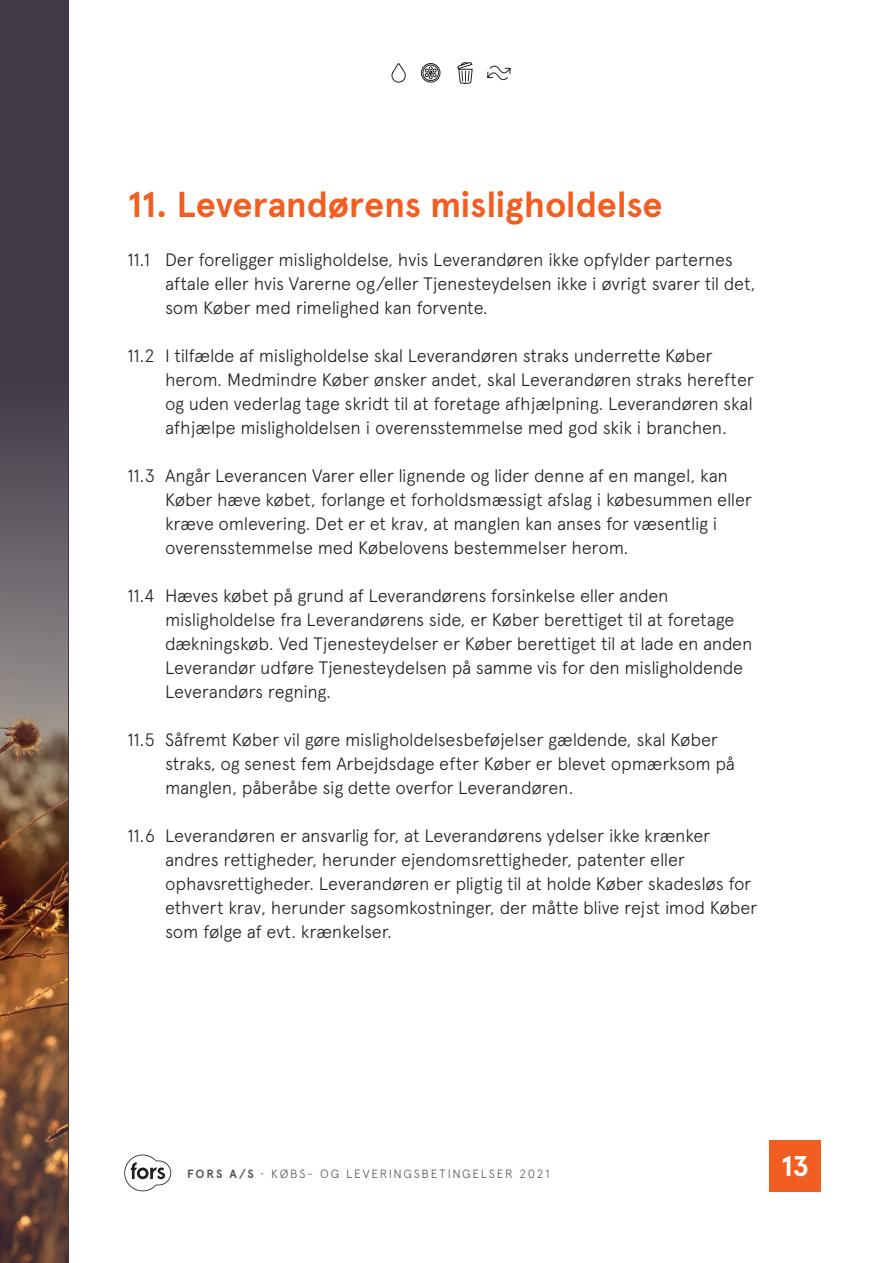
<style>
.page{position:relative;width:893px;height:1263px;background:#fff}
.page>*{position:absolute;margin:0;border:0;box-sizing:border-box;transform-origin:0 0}
.t1{font:700 36px "Apercu Pro";letter-spacing:-.005em;color:#f25d21}
.t2{font:700 28.5px "Apercu Pro";color:#fff}
.t3{font:300 18px/24px "Apercu Pro";letter-spacing:-.01em;color:#231f20}
.t4{font:300 12px "Apercu Pro";letter-spacing:.145em;color:#57585a}
.s1{font-weight:700}
.s2{font-weight:400}
</style>
<div class="page">
<svg style="left:391px;top:64px;width:15px;height:19px"></svg>
<svg style="left:487px;top:65px;width:23px;height:16px"></svg>
<svg style="left:457px;top:62px;width:16px;height:22px"></svg>
<svg style="left:421px;top:63px;width:19px;height:20px"></svg>
<div style="left:0;top:0;width:68px;height:1263px;background:#413943"></div>
<svg style="left:124px;top:1154px;width:47px;height:37px"></svg>
<div style="left:770px;top:1141px;width:51px;height:51px;background:#f25d21"></div>
<img style="left:0;top:421px;width:67px;height:842px">
<h1 class="t1" style="left:128px;top:177px;width:536px">11. Leverandørens misligholdelse</h1>
<p class="t3" style="left:165px;top:246px;width:592px;text-indent:-37px">11.1 Der foreligger misligholdelse, hvis Leverandøren ikke opfylder parternes aftale eller hvis Varerne og/eller Tjenesteydelsen ikke i øvrigt svarer til det, som Køber med rimelighed kan forvente.</p>
<p class="t3" style="left:165px;top:342px;width:590px;text-indent:-37px">11.2 I tilfælde af misligholdelse skal Leverandøren straks underrette Køber herom. Medmindre Køber ønsker andet, skal Leverandøren straks herefter og uden vederlag tage skridt til at foretage afhjælpning. Leverandøren skal afhjælpe misligholdelsen i overensstemmelse med god skik i branchen.</p>
<p class="t3" style="left:165px;top:462px;width:588px;text-indent:-37px">11.3 Angår Leverancen Varer eller lignende og lider denne af en mangel, kan Køber hæve købet, forlange et forholdsmæssigt afslag i købesummen eller kræve omlevering. Det er et krav, at manglen kan anses for væsentlig i overensstemmelse med Købelovens bestemmelser herom.</p>
<p class="t3" style="left:165px;top:582px;width:589px;text-indent:-37px">11.4 Hæves købet på grund af Leverandørens forsinkelse eller anden misligholdelse fra Leverandørens side, er Køber berettiget til at foretage dækningskøb. Ved Tjenesteydelser er Køber berettiget til at lade en anden Leverandør udføre Tjenesteydelsen på samme vis for den misligholdende Leverandørs regning.</p>
<p class="t3" style="left:165px;top:726px;width:571px;text-indent:-37px">11.5 Såfremt Køber vil gøre misligholdelsesbeføjelser gældende, skal Køber straks, og senest fem Arbejdsdage efter Køber er blevet opmærksom på manglen, påberåbe sig dette overfor Leverandøren.</p>
<p class="t3" style="left:165px;top:822px;width:594px;text-indent:-37px">11.6 Leverandøren er ansvarlig for, at Leverandørens ydelser ikke krænker andres rettigheder, herunder ejendomsrettigheder, patenter eller ophavsrettigheder. Leverandøren er pligtig til at holde Køber skadesløs for ethvert krav, herunder sagsomkostninger, der måtte blive rejst imod Køber som følge af evt. krænkelser.</p>
<p class="t4" style="left:187px;top:1165px;width:364px"><span class="s1">FORS A/S</span> <span class="s2">·</span> KØBS- OG LEVERINGSBETINGELSER 2021</p>
<h2 class="t2" style="left:781px;top:1145px;width:30px">13</h2>
</div>
